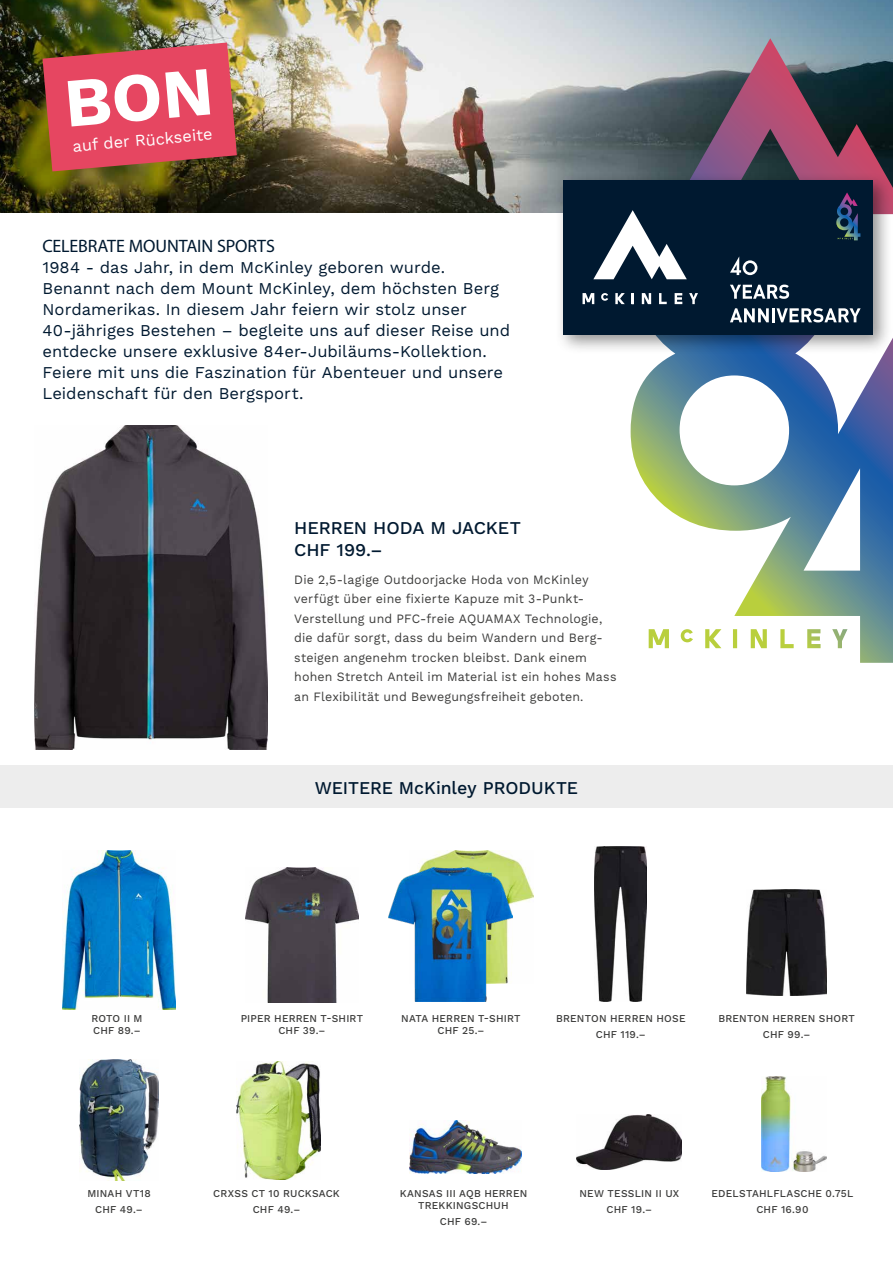
<style>
.page{position:relative;width:893px;height:1263px;background:#fff}
.page>*{position:absolute;margin:0;border:0;box-sizing:border-box;transform-origin:0 0}
.t1{font:500 18px/22px "Work Sans";letter-spacing:-.005em;color:#001930}
.t2{font:18px "Myriad Pro";letter-spacing:-.005em;color:#001930}
.t3{font:16.5px/21px "Work Sans";color:#001930}
.t4{font:16.35px "Work Sans";color:#fff}
.t5{font:12.75px/19.5px "Work Sans";letter-spacing:.015em;color:#3c3c3b}
.t6{font:500 10.5px/16.2px "Work Sans";letter-spacing:.02em;color:#3c3c3b;text-align:center}
</style>
<div class="page">
<img style="left:34px;top:425px;width:233px;height:324px">
<img style="left:0;top:0;width:893px;height:213px">
<img style="left:409px;top:1120px;width:112px;height:54px">
<img style="left:63px;top:850px;width:113px;height:159px">
<img style="left:577px;top:1114px;width:104px;height:55px">
<img style="left:246px;top:867px;width:112px;height:135px">
<img style="left:595px;top:846px;width:51px;height:155px">
<img style="left:747px;top:890px;width:80px;height:105px">
<img style="left:236px;top:1061px;width:85px;height:118px">
<div style="left:0;top:765px;width:893px;height:43px;background:#ededed"></div>
<img style="left:80px;top:1059px;width:78px;height:121px">
<img style="left:761px;top:1076px;width:66px;height:96px">
<img style="left:420px;top:850px;width:114px;height:53px">
<img style="left:388px;top:867px;width:125px;height:134px">
<svg style="left:631px;top:38px;width:262px;height:625px"></svg>
<div style="left:555px;top:172px;width:338px;height:183px;background:#000;opacity:.43"></div>
<div style="left:563px;top:180px;width:154px;height:154px;background:#001930"></div>
<svg style="left:582px;top:210px;width:116px;height:94px"></svg>
<div style="left:718px;top:180px;width:154px;height:154px;background:#001930"></div>
<svg style="left:836px;top:192px;width:24px;height:48px"></svg>
<svg style="left:730px;top:285px;width:59px;height:14px"></svg>
<svg style="left:730px;top:308px;width:39px;height:14px"></svg>
<hr style="left:772px;top:308px;width:3px;height:14px;background:#fff">
<svg style="left:776px;top:308px;width:85px;height:14px"></svg>
<svg style="left:730px;top:256px;width:27px;height:19px"></svg>
<svg style="left:43px;top:43px;width:194px;height:128px;background:#d14956"></svg>
<p class="t4" style="left:72px;top:137px;width:142px;rotate:-5deg">auf der Rückseite</p>
<p class="t2" style="left:43px;top:235px;width:234px">CELEBRATE MOUNTAIN SPORTS</p>
<p class="t3" style="left:43px;top:257px;width:469px">1984 - das Jahr, in dem McKinley geboren wurde.<br>Benannt nach dem Mount McKinley, dem höchsten Berg Nordamerikas. In diesem Jahr feiern wir stolz unser 40-jähriges Bestehen – begleite uns auf dieser Reise und entdecke unsere exklusive 84er-Jubiläums-Kollektion.<br>Feiere mit uns die Faszination für Abenteuer und unsere Leidenschaft für den Bergsport.</p>
<p class="t1" style="left:294px;top:517px;width:228px">HERREN HODA M JACKET<br>CHF 199.–</p>
<p class="t5" style="left:294px;top:570px;width:324px">Die 2,5-lagige Outdoorjacke Hoda von McKinley verfügt über eine fixierte Kapuze mit 3-Punkt-Verstellung und PFC-freie AQUAMAX Technologie, die dafür sorgt, dass du beim Wandern und Berg&shy;steigen angenehm trocken bleibst. Dank einem hohen Stretch Anteil im Material ist ein hohes Mass an Flexibilität und Bewegungsfreiheit geboten.</p>
<p class="t6" style="left:91px;top:1013px;width:53px;line-height:12px;text-align:left">ROTO II M<br>CHF 89.–</p>
<p class="t1" style="left:315px;top:778px;width:265px">WEITERE McKinley PRODUKTE</p>
<p class="t6" style="left:241px;top:1013px;width:124px;line-height:12px">PIPER HERREN T-SHIRT<br>CHF 39.–</p>
<p class="t6" style="left:401px;top:1013px;width:121px;line-height:12px">NATA HERREN T-SHIRT<br>CHF 25.–</p>
<p class="t6" style="left:556px;top:1011px;width:131px">BRENTON HERREN HOSE<br>CHF 119.–</p>
<p class="t6" style="left:718px;top:1011px;width:138px">BRENTON HERREN SHORT<br>CHF 99.–</p>
<p class="t6" style="left:87px;top:1185px;width:65px">MINAH VT18<br>CHF 49.–</p>
<p class="t6" style="left:213px;top:1185px;width:128px">CRXSS CT 10 RUCKSACK<br>CHF 49.–</p>
<p class="t6" style="left:712px;top:1185px;width:143px">EDELSTAHLFLASCHE 0.75L<br>CHF 16.90</p>
<p class="t6" style="left:579px;top:1185px;width:101px">NEW TESSLIN II UX<br>CHF 19.–</p>
<p class="t6" style="left:400px;top:1187px;width:129px;line-height:12px">KANSAS III AQB HERREN<br>TREKKINGSCHUH</p>
<p class="t6" style="left:440px;top:1213px;width:49px">CHF 69.–</p>
</div>
